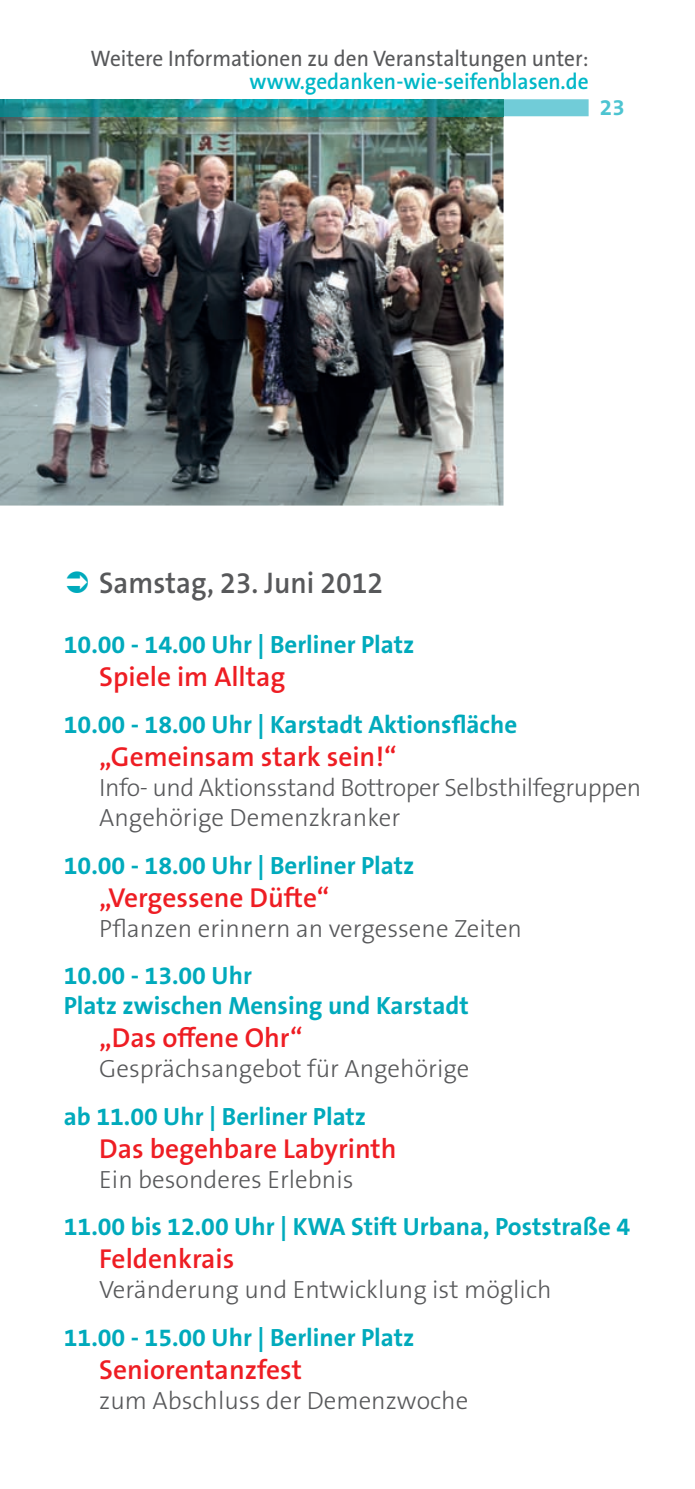
<style>
.page{position:relative;width:695px;height:1489px;background:#fff}
.page>*{position:absolute;margin:0;border:0;box-sizing:border-box;transform-origin:0 0}
.t1{font:600 30px "The Sans B Plus W6";color:#57585a;scale:.95 1}
.t2{font:600 27.5px "The Sans B Plus W6";color:#ee1d23}
.t3{font:700 25px/30px "The Sans B Plus W7";color:#00aabc}
.t4{font:300 25px "The Sans B Plus W3";color:#57585a}
.t5{font:300 25px/30px "The Sans B Plus W3";letter-spacing:-.02em;color:#57585a}
.t6{font:22.5px "The Sans B Plus W5 Plain";color:#57585a;scale:.95 1}
.t7{font:600 22.5px "The Sans B Plus W6";color:#00b7c7;scale:.95 1}
.t8{font:700 22.5px "The Sans B Plus W7";color:#4dc4d1}
</style>
<div class="page">
<img style="left:0;top:116px;width:503px;height:389px">
<svg style="left:503px;top:99px;width:85px;height:17px"></svg>
<img style="left:0;top:99px;width:503px;height:17px">
<p class="t6" style="left:90px;top:44px;width:525px">Weitere Informationen zu den Veranstaltungen unter:</p>
<p class="t7" style="left:249px;top:67px;width:358px">www.gedanken-wie-seifenblasen.de</p>
<p class="t8" style="left:600px;top:93px;width:26px">23</p>
<p class="t1" style="left:99px;top:563px;width:300px">Samstag, 23. Juni 2012</p>
<p class="t3" style="left:64px;top:629px;width:352px">10.00 - 14.00 Uhr | Berliner Platz</p>
<p class="t2" style="left:99px;top:658px;width:188px">Spiele im Alltag</p>
<p class="t3" style="left:64px;top:709px;width:455px">10.00 - 18.00 Uhr | Karstadt Aktionsfläche</p>
<p class="t2" style="left:99px;top:739px;width:299px">„Gemeinsam stark sein!“</p>
<p class="t5" style="left:99px;top:772px;width:543px">Info- und Aktionsstand Bottroper Selbsthilfegruppen<br>Angehörige Demenzkranker</p>
<p class="t3" style="left:64px;top:850px;width:352px">10.00 - 18.00 Uhr | Berliner Platz</p>
<p class="t2" style="left:99px;top:879px;width:232px">„Vergessene Düfte“</p>
<p class="t4" style="left:99px;top:912px;width:424px">Pflanzen erinnern an vergessene Zeiten</p>
<p class="t3" style="left:64px;top:960px;width:406px">10.00 - 13.00 Uhr<br>Platz zwischen Mensing und Karstadt</p>
<p class="t2" style="left:99px;top:1020px;width:205px">„Das offene Ohr“</p>
<p class="t4" style="left:99px;top:1052px;width:371px">Gesprächsangebot für Angehörige</p>
<p class="t3" style="left:64px;top:1101px;width:304px">ab 11.00 Uhr | Berliner Platz</p>
<p class="t2" style="left:99px;top:1130px;width:299px">Das begehbare Labyrinth</p>
<p class="t4" style="left:99px;top:1163px;width:256px">Ein besonderes Erlebnis</p>
<p class="t3" style="left:64px;top:1211px;width:567px">11.00 bis 12.00 Uhr | KWA Stift Urbana, Poststraße 4</p>
<p class="t2" style="left:99px;top:1241px;width:137px">Feldenkrais</p>
<p class="t4" style="left:99px;top:1273px;width:454px">Veränderung und Entwicklung ist möglich</p>
<p class="t3" style="left:64px;top:1322px;width:352px">11.00 - 15.00 Uhr | Berliner Platz</p>
<p class="t2" style="left:99px;top:1351px;width:204px">Seniorentanzfest</p>
<p class="t4" style="left:99px;top:1384px;width:370px">zum Abschluss der Demenzwoche</p>
</div>
